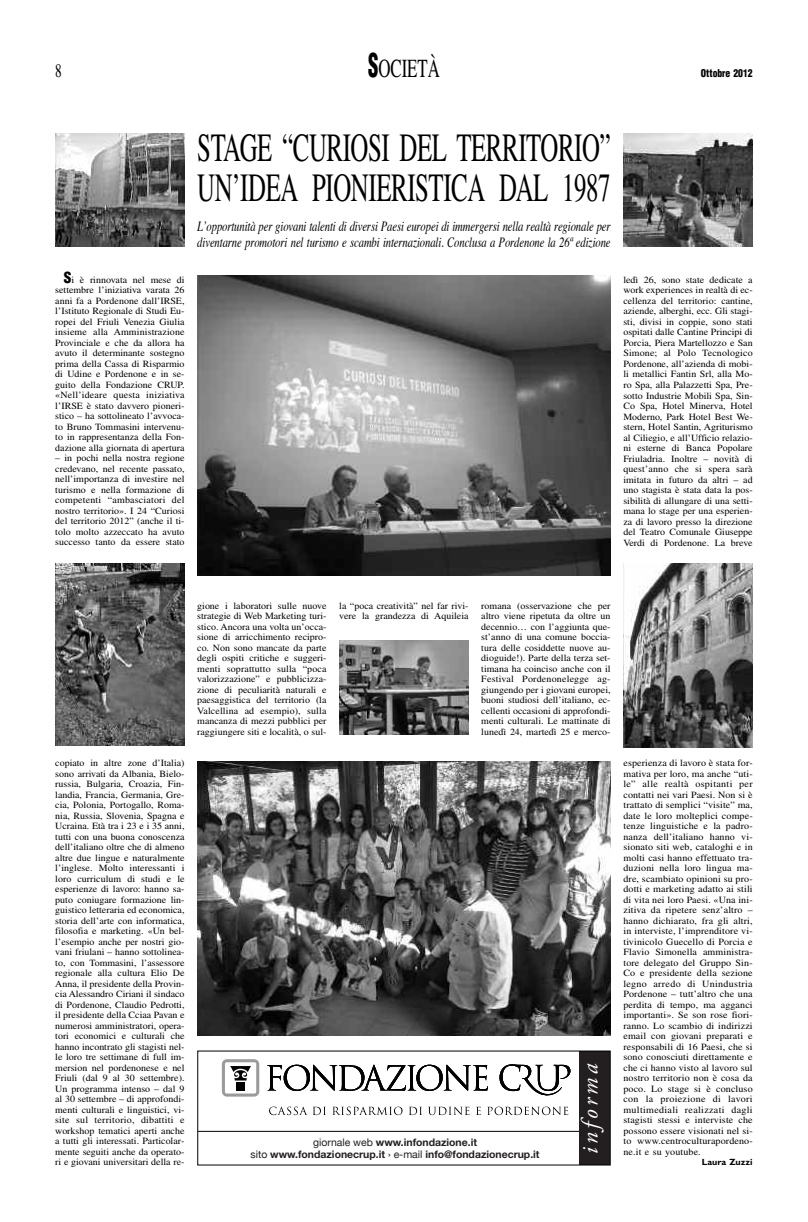
<style>
.page{position:relative;width:808px;height:1222px;background:#fff}
.page>*{position:absolute;margin:0;border:0;box-sizing:border-box;transform-origin:0 0}
.t1{font:40px/40px "Times";letter-spacing:-.015em;color:#000;scale:.62 1}
.t2{font:26px "Times";color:#000;scale:.65 1}
.t3{font:italic 23.3px "Adobe Garamond Pro";letter-spacing:.15em;color:#fff}
.t4{font:19px "Times";color:#000;scale:.7 1}
.t5{font:italic 14px/16px "Times";letter-spacing:-.01em;color:#000;scale:.76 1}
.t6{font:900 condensed 10.5px "Helvetica";color:#000;scale:.92 1}
.t7{font:700 10.4px/12.4px "Helvetica Neue";color:#231f20;text-align:center}
.t8{font:9.5px/10.5px "Times";color:#000;text-align:justify;scale:1.05 1}
.t9{font:9.5px/10.5px "Times";color:#000;text-align:justify;scale:1.06 1}
.t10{font:700 9px "Gill Sans";color:#000}
.s1{font-family:"Helvetica";font-weight:900;font-stretch:condensed;font-size:32px}
.s2{font-family:"Helvetica";font-weight:900;font-stretch:condensed;font-size:15px}
.s3{font-weight:400}
</style>
<div class="page">
<img style="left:55px;top:133px;width:130px;height:114px">
<img style="left:623px;top:133px;width:130px;height:114px">
<img style="left:197px;top:275px;width:414px;height:300px">
<img style="left:197px;top:761px;width:414px;height:275px">
<hr style="left:198px;top:1131px;width:412px;height:1px;background:#000">
<div style="left:579px;top:1051px;width:31px;height:113px;background:#231f20"></div>
<svg style="left:267px;top:1064px;width:303px;height:51px"></svg>
<svg style="left:222px;top:1059px;width:37px;height:37px"></svg>
<div style="left:236px;top:1082px;width:9px;height:9px;background:#000"></div>
<img style="left:55px;top:564px;width:130px;height:182px">
<img style="left:623px;top:563px;width:130px;height:184px">
<img style="left:339px;top:640px;width:130px;height:95px">
<h3 class="t4" style="left:55px;top:64px;width:11px">8</h3>
<h2 class="t2" style="left:368px;top:59px;width:112px"><span class="s1">S</span>OCIETÀ</h2>
<p class="t6" style="left:701px;top:67px;width:58px">Ottobre 2012</p>
<p class="t8" style="left:55px;top:275px;width:125px;text-indent:9px"><span class="s2">S</span>i è rinnovata nel mese di settembre l’iniziativa varata 26 anni fa a Pordenone dall’IRSE, l’Istituto Regionale di Studi Eu&shy;ropei del Friuli Venezia Giulia insieme alla Amministrazione Provinciale e che da allora ha avuto il determinante sostegno prima della Cassa di Risparmio di Udine e Pordenone e in se&shy;guito della Fondazione CRUP. «Nell’ideare questa iniziativa l’IRSE è stato davvero pioneri&shy;stico – ha sottolineato l’avvoca&shy;to Bruno Tommasini intervenu&shy;to in rappresentanza della Fon&shy;dazione alla giornata di apertura</p>
<p class="t8" style="left:55px;top:454px;width:125px">– in pochi nella nostra regione credevano, nel recente passato, nell’importanza di investire nel turismo e nella formazione di competenti “ambasciatori del nostro territorio». I 24 “Curiosi del territorio 2012” (anche il ti&shy;tolo molto azzeccato ha avuto successo tanto da essere stato</p>
<h1 class="t1" style="left:197px;top:132px;width:668px">STAGE “CURIOSI DEL TERRITORIO”<br>UN’IDEA PIONIERISTICA DAL 1987</h1>
<h3 class="t5" style="left:197px;top:220px;width:545px">L’opportunità per giovani talenti di diversi Paesi europei di immergersi nella realtà regionale per diventarne promotori nel turismo e scambi internazionali. Conclusa a Pordenone la 26ª edizione</h3>
<p class="t8" style="left:623px;top:275px;width:125px">ledì 26, sono state dedicate a work experiences in realtà di ec&shy;cellenza del territorio: cantine, aziende, alberghi, ecc. Gli stagi&shy;sti, divisi in coppie, sono stati ospitati dalle Cantine Principi di Porcia, Piera Martellozzo e San Simone; al Polo Tecnologico Pordenone, all’azienda di mobi&shy;li metallici Fantin Srl, alla Mo&shy;ro Spa, alla Palazzetti Spa, Pre&shy;sotto Industrie Mobili Spa, Sin-Co Spa, Hotel Minerva, Hotel Moderno, Park Hotel Best We&shy;stern, Hotel Santin, Agriturismo al Ciliegio, e all’Ufficio relazio&shy;ni esterne di Banca Popolare Friuladria. Inoltre – novità di quest’anno che si spera sarà imitata in futuro da altri – ad uno stagista è stata data la pos&shy;sibilità di allungare di una setti&shy;mana lo stage per una esperien&shy;za di lavoro presso la direzione del Teatro Comunale Giuseppe Verdi di Pordenone. La breve</p>
<p class="t8" style="left:55px;top:758px;width:125px">copiato in altre zone d’Italia) sono arrivati da Albania, Bielo&shy;russia, Bulgaria, Croazia, Fin&shy;landia, Francia, Germania, Gre&shy;cia, Polonia, Portogallo, Roma&shy;nia, Russia, Slovenia, Spagna e Ucraina. Età tra i 23 e i 35 anni, tutti con una buona conoscenza dell’italiano oltre che di almeno altre due lingue e naturalmente l’inglese. Molto interessanti i loro curriculum di studi e le esperienze di lavoro: hanno sa&shy;puto coniugare formazione lin&shy;guistico letteraria ed economica, storia dell’arte con informatica, filosofia e marketing. «Un bel&shy;l’esempio anche per nostri gio&shy;vani friulani – hanno sottolinea&shy;to, con Tommasini, l’assessore regionale alla cultura Elio De Anna, il presidente della Provin&shy;cia Alessandro Ciriani il sindaco di Pordenone, Claudio Pedrotti, il presidente della Cciaa Pavan e numerosi amministratori, opera&shy;tori economici e culturali che hanno incontrato gli stagisti nel&shy;le loro tre settimane di full im&shy;mersion nel pordenonese e nel Friuli (dal 9 al 30 settembre).<br>Un programma intenso – dal 9 al 30 settembre – di approfondi&shy;menti culturali e linguistici, vi&shy;site sul territorio, dibattiti e workshop tematici aperti anche a tutti gli interessati. Particolar&shy;mente seguiti anche da operato&shy;ri e giovani universitari della re-</p>
<p class="t8" style="left:197px;top:601px;width:125px">gione i laboratori sulle nuove strategie di Web Marketing turi&shy;stico. Ancora una volta un’occa&shy;sione di arricchimento recipro&shy;co. Non sono mancate da parte degli ospiti critiche e suggeri&shy;menti soprattutto sulla “poca valorizzazione” e pubblicizza&shy;zione di peculiarità naturali e paesaggistica del territorio (la Valcellina ad esempio), sulla mancanza di mezzi pubblici per raggiungere siti e località, o sul-</p>
<p class="t8" style="left:339px;top:601px;width:125px">la “poca creatività” nel far rivi&shy;vere la grandezza di Aquileia</p>
<p class="t8" style="left:481px;top:601px;width:125px">romana (osservazione che per altro viene ripetuta da oltre un decennio… con l’aggiunta que&shy;st’anno di una comune boccia&shy;tura delle cosiddette nuove au&shy;dioguide!). Parte della terza set&shy;timana ha coinciso anche con il Festival Pordenonelegge ag&shy;giungendo per i giovani europei, buoni studiosi dell’italiano, ec&shy;cellenti occasioni di approfondi&shy;menti culturali. Le mattinate di lunedì 24, martedì 25 e merco-</p>
<p class="t7" style="left:250px;top:1136px;width:291px"><span class="s3">giornale web</span> www.infondazione.it<br><span class="s3">sito</span> www.fondazionecrup.it <span class="s3">› e-mail</span> info@fondazionecrup.it</p>
<h3 class="t3" style="left:581px;top:1154px;width:92px;rotate:-90deg">informa</h3>
<p class="t9" style="left:623px;top:758px;width:123px">esperienza di lavoro è stata for&shy;mativa per loro, ma anche “uti&shy;le” alle realtà ospitanti per contatti nei vari Paesi. Non si è trattato di semplici “visite” ma, date le loro molteplici compe&shy;tenze linguistiche e la padro&shy;nanza dell’italiano hanno vi&shy;sionato siti web, cataloghi e in molti casi hanno effettuato tra&shy;duzioni nella loro lingua ma&shy;dre, scambiato opinioni su pro&shy;dotti e marketing adatto ai stili di vita nei loro Paesi. «Una ini&shy;zitiva da ripetere senz’altro – hanno dichiarato, fra gli altri, in interviste, l’imprenditore vi&shy;tivinicolo Guecello di Porcia e Flavio Simonella amministra&shy;tore delegato del Gruppo Sin-Co e presidente della sezione legno arredo di Unindustria Pordenone – tutt’altro che una perdita di tempo, ma agganci importanti». Se son rose fiori&shy;ranno. Lo scambio di indirizzi email con giovani preparati e responsabili di 16 Paesi, che si sono conosciuti direttamente e che ci hanno visto al lavoro sul nostro territorio non è cosa da poco. Lo stage si è concluso con la proiezione di lavori multimediali realizzati dagli stagisti stessi e interviste che possono essere visionati nel si&shy;to www.centroculturapordeno&shy;ne.it e su youtube.</p>
<p class="t10" style="left:702px;top:1158px;width:52px">Laura Zuzzi</p>
</div>
